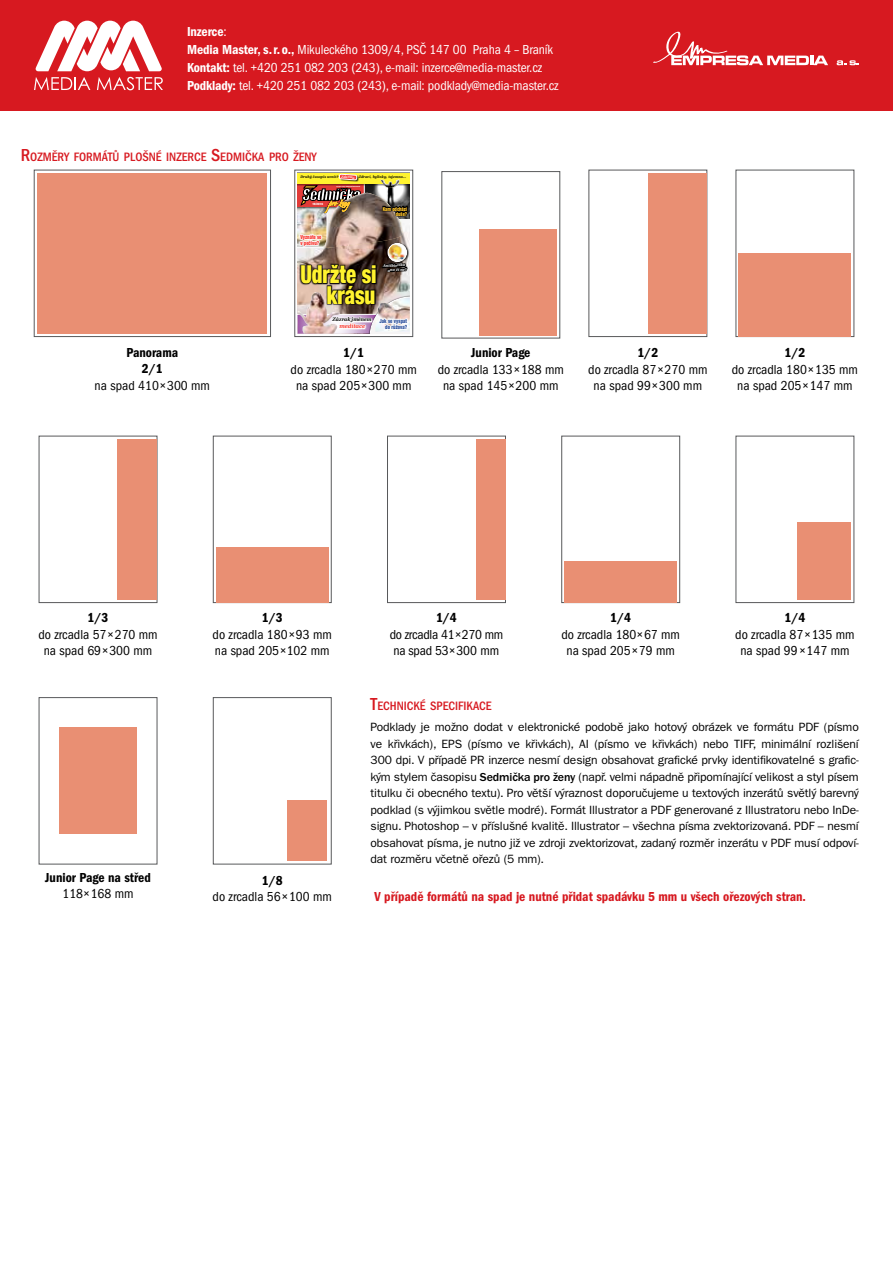
<style>
.page{position:relative;width:893px;height:1263px;background:#fff}
.page>*{position:absolute;margin:0;border:0;box-sizing:border-box;transform-origin:0 0}
.t1{font:900 condensed 24.75px/20.5px "Helvetica Neue";color:#fff32f;text-align:right;scale:.84 1}
.t2{font:condensed 13.5px/16.2px "ITC Franklin Gothic Std";color:#000;text-align:center}
.t3{font:condensed 13.5px/18px "ITC Franklin Gothic Std";letter-spacing:-.01em;color:#fff}
.t4{font:13.5px "ITC Franklin Gothic Std Dm Cd";color:#d71920}
.t5{font:13.5px/16.2px "ITC Franklin Gothic Std Dm Cd";color:#000;text-align:center}
.t6{font:condensed 13.5px/16.2px "ITC Franklin Gothic Std";letter-spacing:-.02em;color:#000}
.t7{font:13.5px "ITC Franklin Gothic Std Dm Cd";letter-spacing:-.01em;color:#fff}
.t8{font:500 condensed 12.6px "ITC Franklin Gothic Std";color:#d71920}
.t9{font:12px/16.5px "ITC Franklin Gothic Std";letter-spacing:-.01em;color:#000;text-align:justify}
.t10{font:italic 700 6px "Georgia";letter-spacing:-.01em;color:#f83931;scale:.91 1}
.t11{font:900 condensed 5.7px/5.8px "Helvetica Neue";letter-spacing:.005em;color:#30539e;text-align:right;scale:.84 1}
.t12{font:900 condensed 5.7px/5.8px "Helvetica Neue";color:#f83931;scale:.84 1}
.t13{font:900 condensed 5.55px/4.9px "Helvetica Neue";letter-spacing:-.005em;color:#ffc52e;text-align:right;scale:.84 1}
.t14{font:italic 700 5.25px "Georgia";color:#000;scale:.91 1}
.t15{font:italic 700 4.05px/4.5px "Georgia";color:#fff;scale:.91 1}
.t16{font:italic 700 3.75px "Georgia";letter-spacing:.015em;color:#000;scale:.89 1}
.t17{font:italic 700 3.6px "Georgia";color:#fff;scale:.89 1}
.t18{font:900 condensed 3px "Helvetica Neue";color:#fff}
.s1{font-family:"ITC Franklin Gothic Std";font-stretch:condensed}
.s2{font-family:"ITC Franklin Gothic Std Dm Cd";font-stretch:normal}
.s3{font-size:18px}
.s4{font-weight:500}
</style>
<div class="page">
<div style="left:0;top:0;width:893px;height:111px;background:#d71920"></div>
<svg style="left:35px;top:21px;width:127px;height:50px"></svg>
<svg style="left:34px;top:77px;width:56px;height:13px"></svg>
<svg style="left:97px;top:77px;width:66px;height:13px"></svg>
<svg style="left:837px;top:60px;width:22px;height:5px"></svg>
<svg style="left:653px;top:31px;width:175px;height:34px"></svg>
<div style="left:34px;top:170px;width:237px;height:167px;border:1px solid #58595b"></div>
<div style="left:37px;top:173px;width:230px;height:161px;background:#e98f73"></div>
<div style="left:295px;top:170px;width:118px;height:167px;border:1px solid #58595b"></div>
<img style="left:298px;top:248px;width:112px;height:8px">
<div style="left:298px;top:173px;width:112px;height:11px;background:#fff32f"></div>
<div style="left:387px;top:242px;width:22px;height:22px;background:#000;opacity:.75"></div>
<img style="left:388px;top:243px;width:18px;height:18px;border-radius:9px">
<div style="left:388px;top:243px;width:19px;height:19px;border:1px solid #fff;border-radius:50%"></div>
<img style="left:298px;top:256px;width:112px;height:78px">
<img style="left:298px;top:174px;width:112px;height:74px">
<div style="left:739px;top:253px;width:112px;height:83px;background:#e98f73"></div>
<div style="left:213px;top:436px;width:118px;height:167px;border:1px solid #58595b"></div>
<div style="left:216px;top:547px;width:112px;height:55px;background:#e98f73"></div>
<div style="left:561px;top:436px;width:119px;height:167px;border:1px solid #58595b"></div>
<div style="left:565px;top:561px;width:112px;height:41px;background:#e98f73"></div>
<div style="left:798px;top:522px;width:53px;height:78px;background:#e98f73"></div>
<div style="left:442px;top:171px;width:118px;height:167px;border:1px solid #58595b"></div>
<div style="left:480px;top:229px;width:77px;height:106px;background:#e98f73"></div>
<div style="left:59px;top:728px;width:78px;height:106px;background:#e98f73"></div>
<div style="left:648px;top:173px;width:59px;height:161px;background:#e98f73"></div>
<div style="left:118px;top:439px;width:39px;height:161px;background:#e98f73"></div>
<div style="left:213px;top:697px;width:118px;height:167px;border:1px solid #58595b"></div>
<div style="left:288px;top:800px;width:39px;height:61px;background:#e98f73"></div>
<div style="left:387px;top:436px;width:119px;height:167px;border:1px solid #58595b"></div>
<div style="left:476px;top:439px;width:29px;height:161px;background:#e98f73"></div>
<p class="t7" style="left:187px;top:24px;width:41px">Inzerce<span class="s1">:</span></p>
<p class="t3" style="left:187px;top:41px;width:373px"><span class="s2">Media Master, s.r.o.,</span> Mikuleckého 1309/4, PSČ 147 00 Praha 4 – Braník<br><span class="s2">Kontakt:</span> tel. +420 251 082 203 (243), e-mail: inzerce@media-master.cz<br><span class="s2">Podklady:</span> tel. +420 251 082 203 (243), e-mail: podklady@media-master.cz</p>
<p class="t8" style="left:21px;top:150px;width:298px"><span class="s3">R</span>OZMĚRY FORMÁTŮ PLOŠNÉ INZERCE <span class="s3">S</span>EDMIČKA PRO ŽENY</p>
<p class="t16" style="left:300px;top:174px;width:44px">Druhý časopis uvnitř</p>
<p class="t17" style="left:342px;top:174px;width:17px;rotate:4deg">Zdarma</p>
<p class="t16" style="left:359px;top:174px;width:55px">Zdraví, bylinky, tajemno...</p>
<p class="t18" style="left:312px;top:201px;width:12px">19/2016</p>
<p class="t12" style="left:300px;top:234px;width:27px">Vyznáte se v pečivu?</p>
<p class="t13" style="left:383px;top:206px;width:31px">Kam odchází duše?</p>
<p class="t15" style="left:387px;top:263px;width:23px;text-indent:-4px;rotate:-3deg">Antibiotika ano či ne?</p>
<h1 class="t1" style="left:300px;top:263px;width:92px">Udržte si krásu</h1>
<p class="t5" style="left:127px;top:345px;width:53px">Panorama<br>2/1</p>
<p class="t2" style="left:95px;top:377px;width:117px">na spad 410 × 300 mm</p>
<p class="t14" style="left:332px;top:316px;width:44px">Zázrak jménem</p>
<p class="t10" style="left:339px;top:322px;width:30px">meditace</p>
<p class="t11" style="left:380px;top:318px;width:34px">Jak se vyspat do růžova?</p>
<p class="t5" style="left:343px;top:345px;width:22px">1/1</p>
<p class="t2" style="left:291px;top:361px;width:128px">do zrcadla 180 × 270 mm na spad 205 × 300 mm</p>
<p class="t5" style="left:471px;top:345px;width:61px">Junior Page</p>
<p class="t2" style="left:438px;top:361px;width:128px">do zrcadla 133 × 188 mm na spad 145 × 200 mm</p>
<p class="t5" style="left:637px;top:345px;width:22px">1/2</p>
<p class="t2" style="left:588px;top:361px;width:121px">do zrcadla 87 × 270 mm na spad 99 × 300 mm</p>
<p class="t5" style="left:784px;top:345px;width:22px">1/2</p>
<p class="t2" style="left:732px;top:361px;width:128px">do zrcadla 180 × 135 mm na spad 205 × 147 mm</p>
<p class="t5" style="left:88px;top:610px;width:22px">1/3</p>
<p class="t2" style="left:38px;top:626px;width:121px">do zrcadla 57 × 270 mm na spad 69 × 300 mm</p>
<p class="t5" style="left:262px;top:610px;width:22px">1/3</p>
<p class="t2" style="left:213px;top:626px;width:121px;text-align:left">do zrcadla 180 × 93 mm na spad 205 ×102 mm</p>
<p class="t5" style="left:436px;top:610px;width:22px">1/4</p>
<p class="t6" style="left:390px;top:626px;width:115px">do zrcadla 41 × 270 mm na spad 53 × 300 mm</p>
<p class="t8" style="left:371px;top:698px;width:122px"><span class="s3">T</span>ECHNICKÉ SPECIFIKACE</p>
<p class="t5" style="left:610px;top:610px;width:22px">1/4</p>
<p class="t2" style="left:561px;top:626px;width:120px">do zrcadla 180× 67 mm na spad 205 × 79 mm</p>
<p class="t5" style="left:784px;top:610px;width:22px">1/4</p>
<p class="t2" style="left:735px;top:626px;width:121px">do zrcadla 87 × 135 mm na spad 99 × 147 mm</p>
<p class="t5" style="left:45px;top:869px;width:107px">Junior Page na střed</p>
<p class="t2" style="left:62px;top:885px;width:73px">118× 168 mm</p>
<p class="t5" style="left:262px;top:872px;width:22px">1/8</p>
<p class="t2" style="left:213px;top:888px;width:121px">do zrcadla 56 × 100 mm</p>
<p class="t9" style="left:371px;top:719px;width:490px">Podklady je možno dodat v elektronické podobě jako hotový obrázek ve formátu PDF (písmo ve křivkách), EPS (písmo ve křivkách), AI (písmo ve křivkách) nebo TIFF, minimální rozlišení 300 dpi. V případě PR inzerce nesmí design obsahovat grafické prvky identifikovatelné s grafic&shy;kým stylem časopisu <span class="s4">Sedmička pro ženy</span> (např. velmi nápadně připomínající velikost a styl písem titulku či obecného textu). Pro větší výraznost doporučujeme u textových inzerátů světlý barevný podklad (s výjimkou světle modré). Formát Illustrator a PDF generované z Illustratoru nebo InDe&shy;signu. Photoshop – v příslušné kvalitě. Illustrator – všechna písma zvektorizovaná. PDF – nesmí obsahovat písma, je nutno již ve zdroji zvektorizovat, zadaný rozměr inzerátu v PDF musí odpoví&shy;dat rozměru včetně ořezů (5 mm).</p>
<p class="t4" style="left:375px;top:889px;width:433px">V případě formátů na spad je nutné přidat spadávku 5 mm u všech ořezových stran.</p>
</div>
